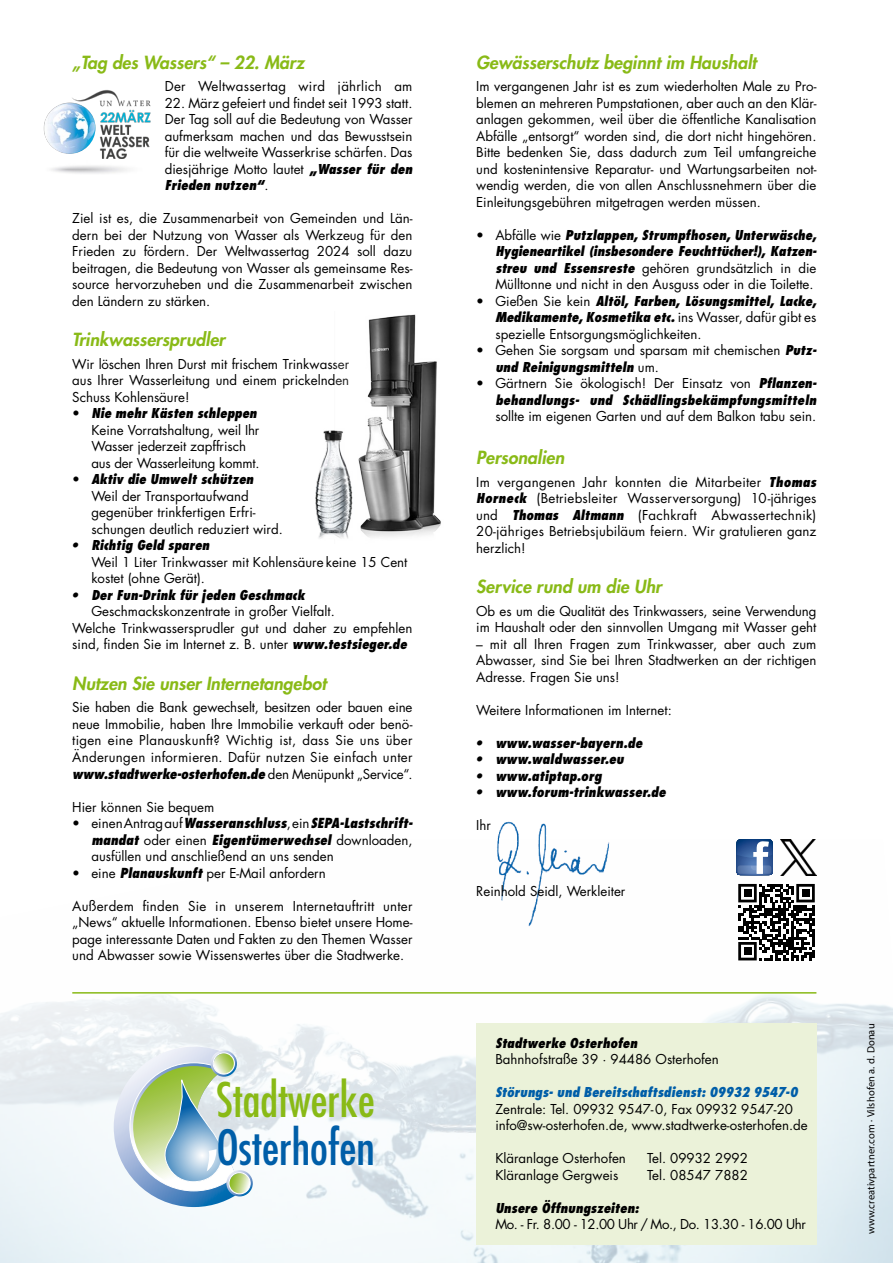
<style>
.page{position:relative;width:893px;height:1263px;background:#fff}
.page>*{position:absolute;margin:0;border:0;box-sizing:border-box;transform-origin:0 0}
.t1{font:condensed 47.4px "Futura";color:#005ea8}
.t2{font:condensed 46.5px "Futura";color:#89ba16}
.t3{font:italic 800 17.7px "Futura";color:#89ba17}
.t4{font:italic 800 condensed 13.5px/16.5px "Futura";color:#000;text-align:right}
.t5{font:13.35px/16.5px "Futura";color:#000;text-align:justify}
.t6{font:italic 800 condensed 13.35px/16.5px "Futura";color:#000;text-align:justify}
.t7{font:italic 800 condensed 13.35px "Futura";color:#005ea8}
.t8{font:13.35px "Futura";letter-spacing:-.03em;color:#000}
.t9{font:13.35px "Futura";letter-spacing:.02em;color:#000}
.t10{font:10.5px "Myriad Pro";letter-spacing:.01em;color:#000}
.s1{font-weight:800;font-style:italic;font-stretch:condensed}
.s2{font-weight:400;font-style:normal;font-stretch:normal;font-size:13.35px}
.s3{font-weight:800;font-style:italic;font-stretch:condensed;font-size:13.5px}
.s4{font-weight:400;font-style:normal;font-stretch:normal}
</style>
<div class="page">
<img style="left:497px;top:821px;width:50px;height:19px">
<img style="left:0;top:840px;width:893px;height:423px">
<hr style="left:72px;top:992px;width:744px;height:1px;background:#89ba17">
<div style="left:476px;top:1023px;width:340px;height:222px;background:#ebf2d9"></div>
<svg style="left:737px;top:882px;width:79px;height:80px"></svg>
<svg style="left:738px;top:884px;width:77px;height:76px"></svg>
<div style="left:743px;top:889px;width:8px;height:8px;background:#000"></div>
<div style="left:802px;top:889px;width:7px;height:8px;background:#000"></div>
<div style="left:743px;top:947px;width:8px;height:8px;background:#000"></div>
<svg style="left:737px;top:839px;width:35px;height:36px"></svg>
<img style="left:781px;top:839px;width:35px;height:36px">
<svg style="left:226px;top:1170px;width:27px;height:26px"></svg>
<div style="left:229px;top:1173px;width:21px;height:21px;background:#f5f8f3;border-radius:11px"></div>
<div style="left:229px;top:1172px;width:21px;height:22px;border:1px solid #fff;border-radius:50%"></div>
<svg style="left:230px;top:1173px;width:20px;height:20px"></svg>
<svg style="left:114px;top:1046px;width:128px;height:161px"></svg>
<img style="left:315px;top:314px;width:126px;height:225px">
<img style="left:72px;top:90px;width:79px;height:17px">
<img style="left:43px;top:102px;width:53px;height:52px;border-radius:26px">
<img style="left:100px;top:109px;width:51px;height:14px">
<img style="left:100px;top:124px;width:32px;height:11px">
<img style="left:100px;top:136px;width:49px;height:12px">
<img style="left:100px;top:148px;width:27px;height:11px">
<h3 class="t3" style="left:72px;top:51px;width:234px">„Tag des Wassers“ – 22. März</h3>
<p class="t9" style="left:165px;top:77px;width:249px">Der Weltwassertag wird jährlich am</p>
<p class="t5" style="left:165px;top:95px;width:249px">22. März gefeiert und findet seit 1993 statt.<br>Der Tag soll auf die Bedeutung von Wasser aufmerksam machen und das Bewusstsein für die weltweite Wasserkrise schärfen. Das diesjährige Motto lautet <span class="s1">„Wasser für den Frieden nutzen“</span>.</p>
<p class="t5" style="left:72px;top:210px;width:342px">Ziel ist es, die Zusammenarbeit von Gemeinden und Län&shy;dern bei der Nutzung von Wasser als Werkzeug für den Frieden zu fördern. Der Weltwassertag 2024 soll dazu beitragen, die Bedeutung von Wasser als gemeinsame Res&shy;source hervorzuheben und die Zusammenarbeit zwischen den Ländern zu stärken.</p>
<h3 class="t3" style="left:72px;top:328px;width:154px">Trinkwassersprudler</h3>
<p class="t5" style="left:72px;top:356px;width:278px">Wir löschen Ihren Durst mit frischem Trinkwasser aus Ihrer Wasserleitung und einem prickelnden Schuss Kohlensäure!</p>
<p class="t5" style="left:91px;top:405px;width:170px;text-align:left;text-indent:-19px">• <span class="s1">Nie mehr Kästen schleppen<br></span>Keine Vorratshaltung, weil Ihr<br>Wasser jederzeit zapffrisch aus der Wasserleitung kommt.</p>
<p class="t5" style="left:91px;top:471px;width:193px;text-align:left;text-indent:-19px">• <span class="s1">Aktiv die Umwelt schützen<br></span>Weil der Transportaufwand gegenüber trinkfertigen Erfri&shy;schungen deutlich reduziert wird.</p>
<p class="t6" style="left:72px;top:537px;width:139px">• Richtig Geld sparen</p>
<p class="t5" style="left:91px;top:554px;width:318px">Weil 1 Liter Trinkwasser mit Kohlensäure keine 15 Cent kostet (ohne Gerät).</p>
<p class="t6" style="left:72px;top:587px;width:234px">• Der Fun-Drink für jeden Geschmack</p>
<p class="t5" style="left:72px;top:603px;width:342px;text-align:left;text-indent:19px">Geschmackskonzentrate in großer Vielfalt.<br>Welche Trinkwassersprudler gut und daher zu empfehlen sind, finden Sie im Internet z. B. unter <span class="s1">www.testsieger.de</span></p>
<h3 class="t3" style="left:72px;top:672px;width:255px">Nutzen Sie unser Internetangebot</h3>
<p class="t5" style="left:72px;top:699px;width:342px">Sie haben die Bank gewechselt, besitzen oder bauen eine neue Immobilie, haben Ihre Immobilie verkauft oder benö&shy;tigen eine Planauskunft? Wichtig ist, dass Sie uns über Änderungen informieren. Dafür nutzen Sie einfach unter</p>
<p class="t4" style="left:72px;top:765px;width:342px">www.stadtwerke-osterhofen.de <span class="s2">den Menüpunkt „Service“.</span></p>
<p class="t5" style="left:72px;top:798px;width:144px">Hier können Sie bequem</p>
<p class="t4" style="left:72px;top:814px;width:342px"><span class="s2">• einenAntragauf</span>Wasseranschluss<span class="s2">, ein</span> SEPA-Lastschrift&shy;mandat <span class="s2">oder einen</span> Eigentümerwechsel <span class="s2">downloaden,</span></p>
<p class="t5" style="left:91px;top:848px;width:244px">ausfüllen und anschließend an uns senden</p>
<p class="t5" style="left:72px;top:864px;width:255px">• eine <span class="s3">Planauskunft</span> per E-Mail anfordern</p>
<p class="t5" style="left:72px;top:897px;width:342px">Außerdem finden Sie in unserem Internetauftritt unter „News“ aktuelle Informationen. Ebenso bietet unsere Home&shy;page interessante Daten und Fakten zu den Themen Wasser und Abwasser sowie Wissenswertes über die Stadtwerke.</p>
<h2 class="t2" style="left:216px;top:1071px;width:160px">Stadtwerke</h2>
<h1 class="t1" style="left:216px;top:1117px;width:160px">Osterhofen</h1>
<h3 class="t3" style="left:476px;top:51px;width:282px">Gewässerschutz beginnt im Haushalt</h3>
<p class="t5" style="left:476px;top:78px;width:342px">Im vergangenen Jahr ist es zum wiederholten Male zu Pro&shy;blemen an mehreren Pumpstationen, aber auch an den Klär&shy;anlagen gekommen, weil über die öffentliche Kanalisation Abfälle „entsorgt“ worden sind, die dort nicht hingehören.<br>Bitte bedenken Sie, dass dadurch zum Teil umfangreiche und kostenintensive Reparatur- und Wartungsarbeiten not&shy;wendig werden, die von allen Anschlussnehmern über die Einleitungsgebühren mitgetragen werden müssen.</p>
<p class="t6" style="left:495px;top:227px;width:323px;text-indent:-19px"><span class="s4">• Abfälle wie</span> Putzlappen, Strumpfhosen, Unterwäsche, Hygieneartikel (insbesondere Feuchttücher!), Katzen&shy;streu und Essensreste <span class="s4">gehören grundsätzlich in die Mülltonne und nicht in den Ausguss oder in die Toilette.</span></p>
<p class="t5" style="left:495px;top:293px;width:323px;text-indent:-19px">• Gießen Sie kein <span class="s1">Altöl, Farben, Lösungsmittel, Lacke, Medikamente, Kosmetika etc.</span> ins Wasser, dafür gibt es spezielle Entsorgungsmöglichkeiten.</p>
<p class="t5" style="left:495px;top:342px;width:322px;text-indent:-19px">• Gehen Sie sorgsam und sparsam mit chemischen <span class="s1">Putz&shy;und Reinigungsmitteln</span> um.</p>
<p class="t6" style="left:476px;top:375px;width:342px;text-align:right"><span class="s4">• Gärtnern Sie ökologisch! Der Einsatz von</span> Pflanzen&shy;behandlungs- und Schädlingsbekämpfungsmitteln</p>
<p class="t5" style="left:495px;top:408px;width:322px">sollte im eigenen Garten und auf dem Balkon tabu sein.</p>
<h3 class="t3" style="left:476px;top:446px;width:89px">Personalien</h3>
<p class="t5" style="left:476px;top:473px;width:342px">Im vergangenen Jahr konnten die Mitarbeiter <span class="s1">Thomas Horneck</span> (Betriebsleiter Wasserversorgung) 10-jähriges und <span class="s1">Thomas Altmann</span> (Fachkraft Abwassertechnik)<br>20-jähriges Betriebsjubiläum feiern. Wir gratulieren ganz herzlich!</p>
<h3 class="t3" style="left:476px;top:575px;width:187px">Service rund um die Uhr</h3>
<p class="t5" style="left:476px;top:602px;width:342px">Ob es um die Qualität des Trinkwassers, seine Verwendung im Haushalt oder den sinnvollen Umgang mit Wasser geht</p>
<p class="t5" style="left:476px;top:635px;width:342px">– mit all Ihren Fragen zum Trinkwasser, aber auch zum Abwasser, sind Sie bei Ihren Stadtwerken an der richtigen Adresse. Fragen Sie uns!</p>
<p class="t5" style="left:476px;top:701px;width:197px">Weitere Informationen im Internet:</p>
<p class="t4" style="left:476px;top:734px;width:168px">• www.wasser-bayern.de</p>
<p class="t4" style="left:476px;top:751px;width:149px">• www.waldwasser.eu</p>
<p class="t4" style="left:476px;top:767px;width:127px">• www.atiptap.org</p>
<p class="t4" style="left:476px;top:784px;width:191px">• www.forum-trinkwasser.de</p>
<p class="t5" style="left:476px;top:817px;width:16px">Ihr</p>
<p class="t5" style="left:476px;top:882px;width:151px">Reinhold Seidl, Werkleiter</p>
<p class="t6" style="left:495px;top:1034px;width:143px">Stadtwerke Osterhofen</p>
<p class="t5" style="left:495px;top:1051px;width:225px">Bahnhofstraße 39 · 94486 Osterhofen</p>
<p class="t7" style="left:495px;top:1084px;width:304px">Störungs- und Bereitschaftsdienst: 09932 9547-0</p>
<p class="t5" style="left:495px;top:1100px;width:314px">Zentrale: Tel. 09932 9547-0, Fax 09932 9547-20 info@sw-osterhofen.de, www.stadtwerke-osterhofen.de</p>
<p class="t5" style="left:495px;top:1150px;width:132px">Kläranlage Osterhofen</p>
<p class="t5" style="left:647px;top:1150px;width:102px">Tel. 09932 2992</p>
<p class="t5" style="left:495px;top:1166px;width:124px">Kläranlage Gergweis</p>
<p class="t5" style="left:647px;top:1166px;width:102px">Tel. 08547 7882</p>
<p class="t6" style="left:495px;top:1199px;width:145px">Unsere Öffnungszeiten:</p>
<p class="t8" style="left:495px;top:1215px;width:312px">Mo. - Fr. 8.00 - 12.00 Uhr / Mo., Do. 13.30 - 16.00 Uhr</p>
<p class="t10" style="left:865px;top:1234px;width:212px;rotate:-90deg">www.creativpartner.com · Vilshofen a. d. Donau</p>
</div>
